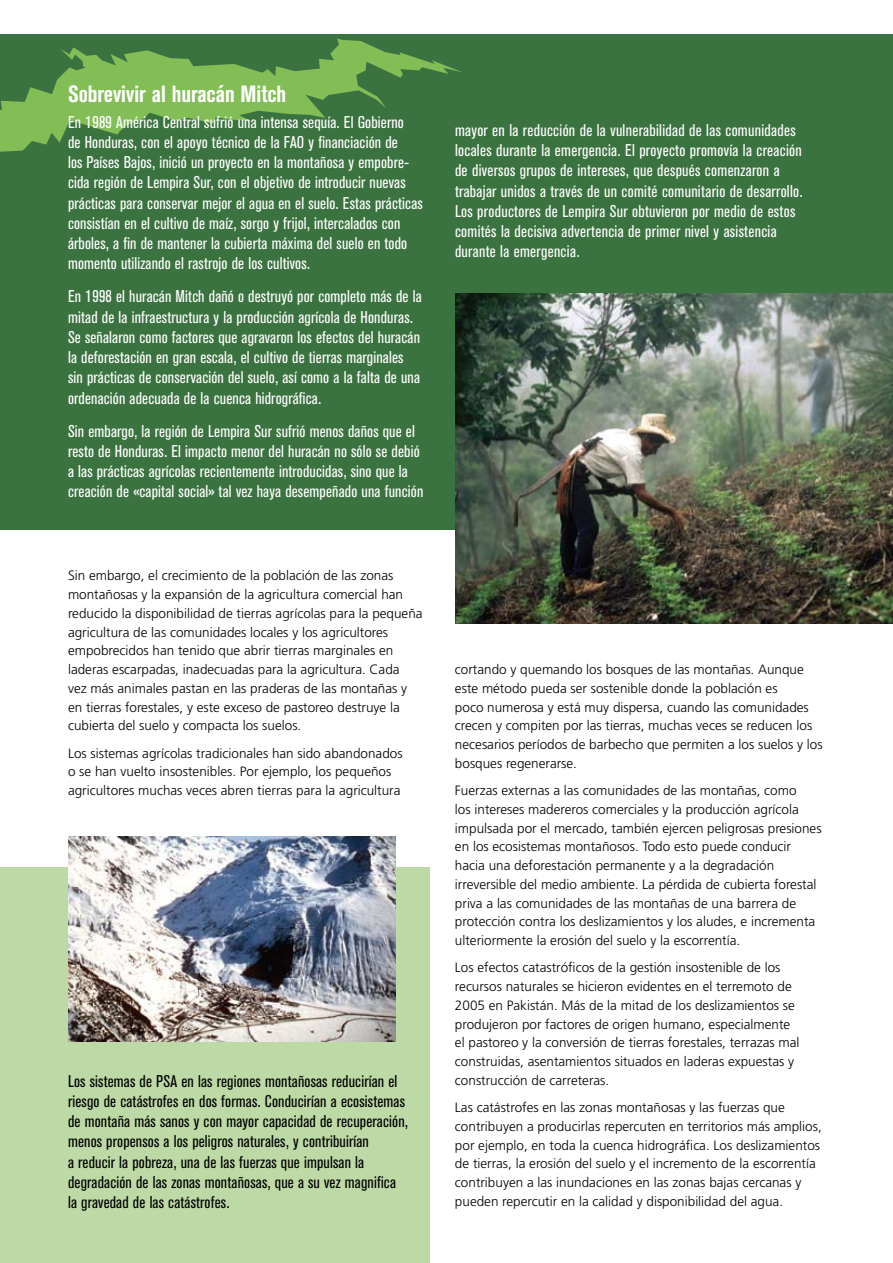
<style>
.page{position:relative;width:893px;height:1263px;background:#fff}
.page>*{position:absolute;margin:0;border:0;box-sizing:border-box;transform-origin:0 0}
.t1{font:700 23.25px "Akzidenz Grot Con BQ";color:#fff}
.t2{font:16.8px/20.2px "Akzidenz Grot Con BQ";letter-spacing:.01em;color:#fff}
.t3{font:16.8px/20.2px "Akzidenz Grot Con BQ";letter-spacing:.01em;color:#000}
.t4{font:300 13.5px/18.8px "Frutiger";color:#000}
</style>
<div class="page">
<div style="left:0;top:34px;width:893px;height:495px;background:#3b7340"></div>
<div style="left:0;top:867px;width:429px;height:396px;background:#bdd9a5"></div>
<img style="left:455px;top:293px;width:438px;height:331px">
<svg style="left:0;top:38px;width:461px;height:114px"></svg>
<img style="left:68px;top:836px;width:327px;height:205px">
<h1 class="t1" style="left:68px;top:81px;width:220px">Sobrevivir al huracán Mitch</h1>
<p class="t2" style="left:68px;top:112px;width:356px">En 1989 América Central sufrió una intensa sequía. El Gobierno<br>de Honduras, con el apoyo técnico de la FAO y financiación de<br>los Países Bajos, inició un proyecto en la montañosa y empobre&shy;cida región de Lempira Sur, con el objetivo de introducir nuevas prácticas para conservar mejor el agua en el suelo. Estas prácticas consistían en el cultivo de maíz, sorgo y frijol, intercalados con árboles, a fin de mantener la cubierta máxima del suelo en todo momento utilizando el rastrojo de los cultivos.</p>
<p class="t2" style="left:68px;top:287px;width:355px">En 1998 el huracán Mitch dañó o destruyó por completo más de la mitad de la infraestructura y la producción agrícola de Honduras.<br>Se señalaron como factores que agravaron los efectos del huracán la deforestación en gran escala, el cultivo de tierras marginales sin prácticas de conservación del suelo, así como a la falta de una ordenación adecuada de la cuenca hidrográfica.</p>
<p class="t2" style="left:68px;top:421px;width:357px">Sin embargo, la región de Lempira Sur sufrió menos daños que el resto de Honduras. El impacto menor del huracán no sólo se debió a las prácticas agrícolas recientemente introducidas, sino que la creación de «capital social» tal vez haya desempeñado una función</p>
<p class="t4" style="left:68px;top:566px;width:356px">Sin embargo, el crecimiento de la población de las zonas montañosas y la expansión de la agricultura comercial han reducido la disponibilidad de tierras agrícolas para la pequeña agricultura de las comunidades locales y los agricultores empobrecidos han tenido que abrir tierras marginales en laderas escarpadas, inadecuadas para la agricultura. Cada<br>vez más animales pastan en las praderas de las montañas y en tierras forestales, y este exceso de pastoreo destruye la cubierta del suelo y compacta los suelos.</p>
<p class="t4" style="left:68px;top:743px;width:336px">Los sistemas agrícolas tradicionales han sido abandonados o se han vuelto insostenibles. Por ejemplo, los pequeños agricultores muchas veces abren tierras para la agricultura</p>
<p class="t3" style="left:68px;top:1071px;width:341px">Los sistemas de PSA en las regiones montañosas reducirían el riesgo de catástrofes en dos formas. Conducirían a ecosistemas de montaña más sanos y con mayor capacidad de recuperación, menos propensos a los peligros naturales, y contribuirían<br>a reducir la pobreza, una de las fuerzas que impulsan la degradación de las zonas montañosas, que a su vez magnifica la gravedad de las catástrofes.</p>
<p class="t2" style="left:455px;top:120px;width:349px">mayor en la reducción de la vulnerabilidad de las comunidades locales durante la emergencia. El proyecto promovía la creación de diversos grupos de intereses, que después comenzaron a trabajar unidos a través de un comité comunitario de desarrollo.<br>Los productores de Lempira Sur obtuvieron por medio de estos comités la decisiva advertencia de primer nivel y asistencia durante la emergencia.</p>
<p class="t4" style="left:455px;top:660px;width:369px">cortando y quemando los bosques de las montañas. Aunque este método pueda ser sostenible donde la población es<br>poco numerosa y está muy dispersa, cuando las comunidades crecen y compiten por las tierras, muchas veces se reducen los necesarios períodos de barbecho que permiten a los suelos y los bosques regenerarse.</p>
<p class="t4" style="left:455px;top:781px;width:368px">Fuerzas externas a las comunidades de las montañas, como<br>los intereses madereros comerciales y la producción agrícola impulsada por el mercado, también ejercen peligrosas presiones en los ecosistemas montañosos. Todo esto puede conducir hacia una deforestación permanente y a la degradación irreversible del medio ambiente. La pérdida de cubierta forestal priva a las comunidades de las montañas de una barrera de protección contra los deslizamientos y los aludes, e incrementa ulteriormente la erosión del suelo y la escorrentía.</p>
<p class="t4" style="left:455px;top:958px;width:346px">Los efectos catastróficos de la gestión insostenible de los recursos naturales se hicieron evidentes en el terremoto de 2005 en Pakistán. Más de la mitad de los deslizamientos se produjeron por factores de origen humano, especialmente el pastoreo y la conversión de tierras forestales, terrazas mal construidas, asentamientos situados en laderas expuestas y construcción de carreteras.</p>
<p class="t4" style="left:455px;top:1098px;width:368px">Las catástrofes en las zonas montañosas y las fuerzas que contribuyen a producirlas repercuten en territorios más amplios, por ejemplo, en toda la cuenca hidrográfica. Los deslizamientos de tierras, la erosión del suelo y el incremento de la escorrentía contribuyen a las inundaciones en las zonas bajas cercanas y pueden repercutir en la calidad y disponibilidad del agua.</p>
</div>
